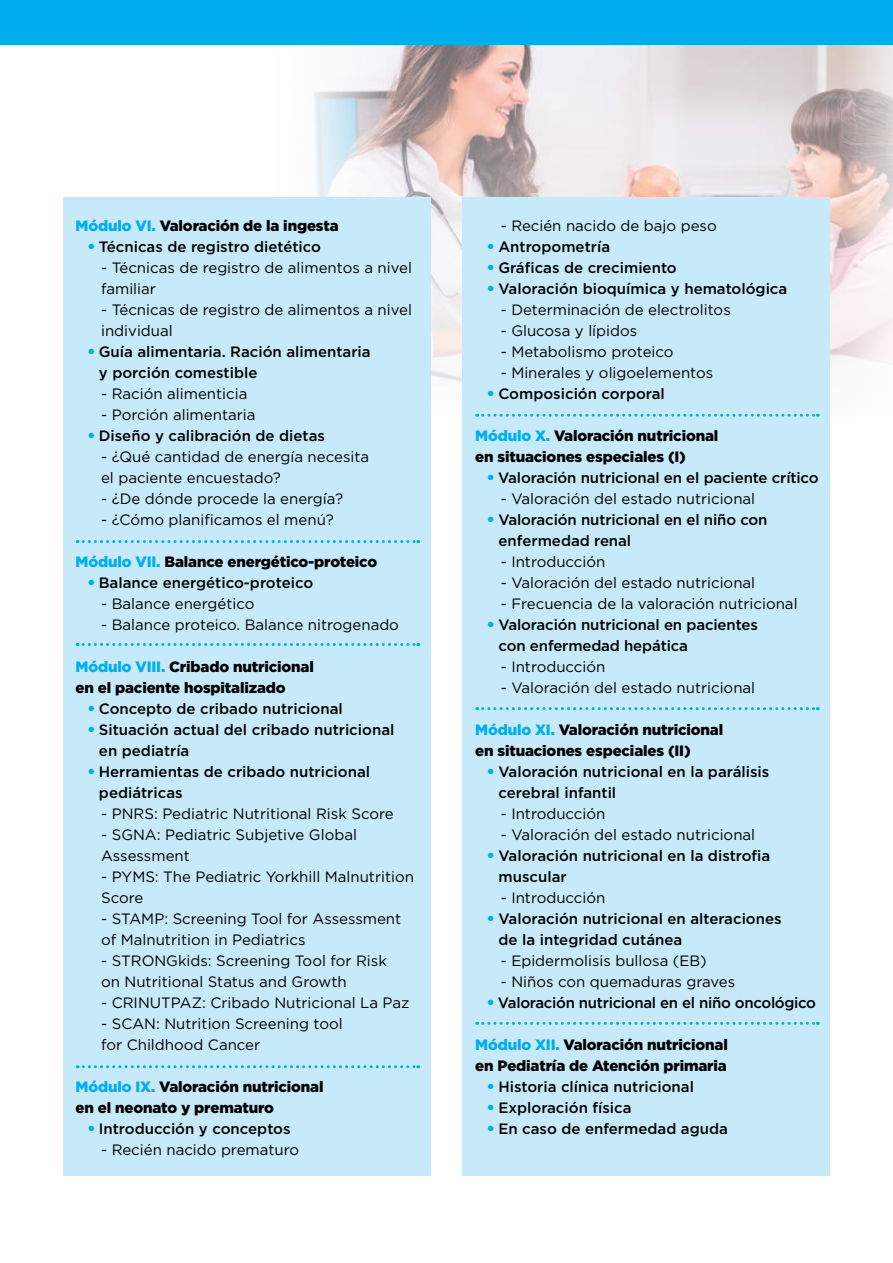
<style>
.page{position:relative;width:893px;height:1263px;background:#fff}
.page>*{position:absolute;margin:0;border:0;box-sizing:border-box;transform-origin:0 0}
.t1{font:15px/21px "Gotham";color:#000}
.t2{font:500 15px/21px "Gotham";color:#000}
.t3{font:900 15px/21px "Gotham";letter-spacing:-.01em;color:#000}
.t4{font:500 15px "Gotham";letter-spacing:-.02em;color:#000}
.s1{color:#00aeef}
</style>
<div class="page">
<img style="left:257px;top:44px;width:636px;height:372px">
<div style="left:0;top:0;width:893px;height:44px;background:#00aeef"></div>
<div style="left:64px;top:198px;width:367px;height:978px;background:#c7eafb"></div>
<div style="left:462px;top:198px;width:367px;height:978px;background:#c7eafb"></div>
<svg style="left:77px;top:540px;width:342px;height:3px"></svg>
<svg style="left:77px;top:643px;width:342px;height:3px"></svg>
<svg style="left:77px;top:1065px;width:342px;height:3px"></svg>
<svg style="left:477px;top:414px;width:341px;height:3px"></svg>
<svg style="left:477px;top:707px;width:341px;height:3px"></svg>
<svg style="left:477px;top:1022px;width:341px;height:3px"></svg>
<p class="t3" style="left:76px;top:215px;width:265px"><span class="s1">Módulo VI.</span> Valoración de la ingesta</p>
<p class="t2" style="left:88px;top:236px;width:234px"><sup>●</sup> Técnicas de registro dietético</p>
<p class="t1" style="left:101px;top:257px;width:312px">- Técnicas de registro de alimentos a nivel familiar</p>
<p class="t1" style="left:101px;top:299px;width:312px">- Técnicas de registro de alimentos a nivel individual</p>
<p class="t2" style="left:99px;top:341px;width:273px;text-indent:-11px"><sup>●</sup> Guía alimentaria. Ración alimentaria y porción comestible</p>
<p class="t1" style="left:101px;top:383px;width:148px">- Ración alimenticia</p>
<p class="t1" style="left:101px;top:404px;width:156px">- Porción alimentaria</p>
<p class="t2" style="left:88px;top:425px;width:238px"><sup>●</sup> Diseño y calibración de dietas</p>
<p class="t1" style="left:101px;top:446px;width:270px">- ¿Qué cantidad de energía necesita el paciente encuestado?</p>
<p class="t1" style="left:101px;top:488px;width:243px">- ¿De dónde procede la energía?</p>
<p class="t1" style="left:101px;top:509px;width:234px">- ¿Cómo planificamos el menú?</p>
<p class="t3" style="left:76px;top:551px;width:303px"><span class="s1">Módulo VII.</span> Balance energético-proteico</p>
<p class="t2" style="left:88px;top:572px;width:226px"><sup>●</sup> Balance energético-proteico</p>
<p class="t1" style="left:101px;top:593px;width:155px">- Balance energético</p>
<p class="t1" style="left:101px;top:614px;width:299px">- Balance proteico. Balance nitrogenado</p>
<p class="t3" style="left:76px;top:656px;width:240px"><span class="s1">Módulo VIII.</span> Cribado nutricional en el paciente hospitalizado</p>
<p class="t2" style="left:88px;top:698px;width:256px"><sup>●</sup> Concepto de cribado nutricional</p>
<p class="t2" style="left:99px;top:719px;width:297px;text-indent:-11px"><sup>●</sup> Situación actual del cribado nutricional en pediatría</p>
<p class="t2" style="left:99px;top:761px;width:273px;text-indent:-11px"><sup>●</sup> Herramientas de cribado nutricional pediátricas</p>
<p class="t1" style="left:101px;top:803px;width:294px">- PNRS: Pediatric Nutritional Risk Score</p>
<p class="t1" style="left:101px;top:824px;width:257px">- SGNA: Pediatric Subjetive Global<br>Assessment</p>
<p class="t1" style="left:101px;top:866px;width:314px">- PYMS: The Pediatric Yorkhill Malnutrition<br>Score</p>
<p class="t1" style="left:101px;top:908px;width:302px">- STAMP: Screening Tool for Assessment of Malnutrition in Pediatrics</p>
<p class="t1" style="left:101px;top:950px;width:287px">- STRONGkids: Screening Tool for Risk on Nutritional Status and Growth</p>
<p class="t1" style="left:101px;top:992px;width:310px">- CRINUTPAZ: Cribado Nutricional La Paz</p>
<p class="t1" style="left:101px;top:1013px;width:243px">- SCAN: Nutrition Screening tool for Childhood Cancer</p>
<p class="t3" style="left:76px;top:1076px;width:249px"><span class="s1">Módulo IX.</span> Valoración nutricional en el neonato y prematuro</p>
<p class="t2" style="left:88px;top:1118px;width:204px"><sup>●</sup> Introducción y conceptos</p>
<p class="t1" style="left:101px;top:1139px;width:200px">- Recién nacido prematuro</p>
<p class="t1" style="left:501px;top:215px;width:218px">- Recién nacido de bajo peso</p>
<p class="t2" style="left:488px;top:236px;width:124px"><sup>●</sup> Antropometría</p>
<p class="t2" style="left:488px;top:257px;width:190px"><sup>●</sup> Gráficas de crecimiento</p>
<p class="t2" style="left:488px;top:278px;width:301px"><sup>●</sup> Valoración bioquímica y hematológica</p>
<p class="t1" style="left:501px;top:299px;width:232px">- Determinación de electrolitos</p>
<p class="t1" style="left:501px;top:320px;width:138px">- Glucosa y lípidos</p>
<p class="t1" style="left:501px;top:341px;width:174px">- Metabolismo proteico</p>
<p class="t1" style="left:501px;top:362px;width:214px">- Minerales y oligoelementos</p>
<p class="t2" style="left:488px;top:383px;width:178px"><sup>●</sup> Composición corporal</p>
<p class="t3" style="left:475px;top:425px;width:245px"><span class="s1">Módulo X.</span> Valoración nutricional en situaciones especiales (I)</p>
<p class="t2" style="left:488px;top:467px;width:332px"><sup>●</sup> Valoración nutricional en el paciente crítico</p>
<p class="t1" style="left:501px;top:488px;width:256px">- Valoración del estado nutricional</p>
<p class="t2" style="left:499px;top:509px;width:270px;text-indent:-11px"><sup>●</sup> Valoración nutricional en el niño con enfermedad renal</p>
<p class="t1" style="left:501px;top:551px;width:106px">- Introducción</p>
<p class="t1" style="left:501px;top:572px;width:256px">- Valoración del estado nutricional</p>
<p class="t1" style="left:501px;top:593px;width:298px">- Frecuencia de la valoración nutricional</p>
<p class="t2" style="left:499px;top:614px;width:261px;text-indent:-11px"><sup>●</sup> Valoración nutricional en pacientes con enfermedad hepática</p>
<p class="t1" style="left:501px;top:656px;width:106px">- Introducción</p>
<p class="t1" style="left:501px;top:677px;width:256px">- Valoración del estado nutricional</p>
<p class="t3" style="left:475px;top:719px;width:249px"><span class="s1">Módulo XI.</span> Valoración nutricional en situaciones especiales (II)</p>
<p class="t2" style="left:499px;top:761px;width:272px;text-indent:-11px"><sup>●</sup> Valoración nutricional en la parálisis cerebral infantil</p>
<p class="t1" style="left:501px;top:803px;width:106px">- Introducción</p>
<p class="t1" style="left:501px;top:824px;width:256px">- Valoración del estado nutricional</p>
<p class="t2" style="left:499px;top:845px;width:273px;text-indent:-11px"><sup>●</sup> Valoración nutricional en la distrofia muscular</p>
<p class="t1" style="left:501px;top:887px;width:106px">- Introducción</p>
<p class="t2" style="left:499px;top:908px;width:285px;text-indent:-11px"><sup>●</sup> Valoración nutricional en alteraciones de la integridad cutánea</p>
<p class="t1" style="left:501px;top:950px;width:208px">- Epidermolisis bullosa (EB)</p>
<p class="t1" style="left:501px;top:971px;width:236px">- Niños con quemaduras graves</p>
<p class="t4" style="left:488px;top:993px;width:330px"><sup>●</sup> Valoración nutricional en el niño oncológico</p>
<p class="t3" style="left:475px;top:1034px;width:254px"><span class="s1">Módulo XII.</span> Valoración nutricional en Pediatría de Atención primaria</p>
<p class="t2" style="left:488px;top:1076px;width:207px"><sup>●</sup> Historia clínica nutricional</p>
<p class="t2" style="left:488px;top:1097px;width:145px"><sup>●</sup> Exploración física</p>
<p class="t2" style="left:488px;top:1118px;width:241px"><sup>●</sup> En caso de enfermedad aguda</p>
</div>
